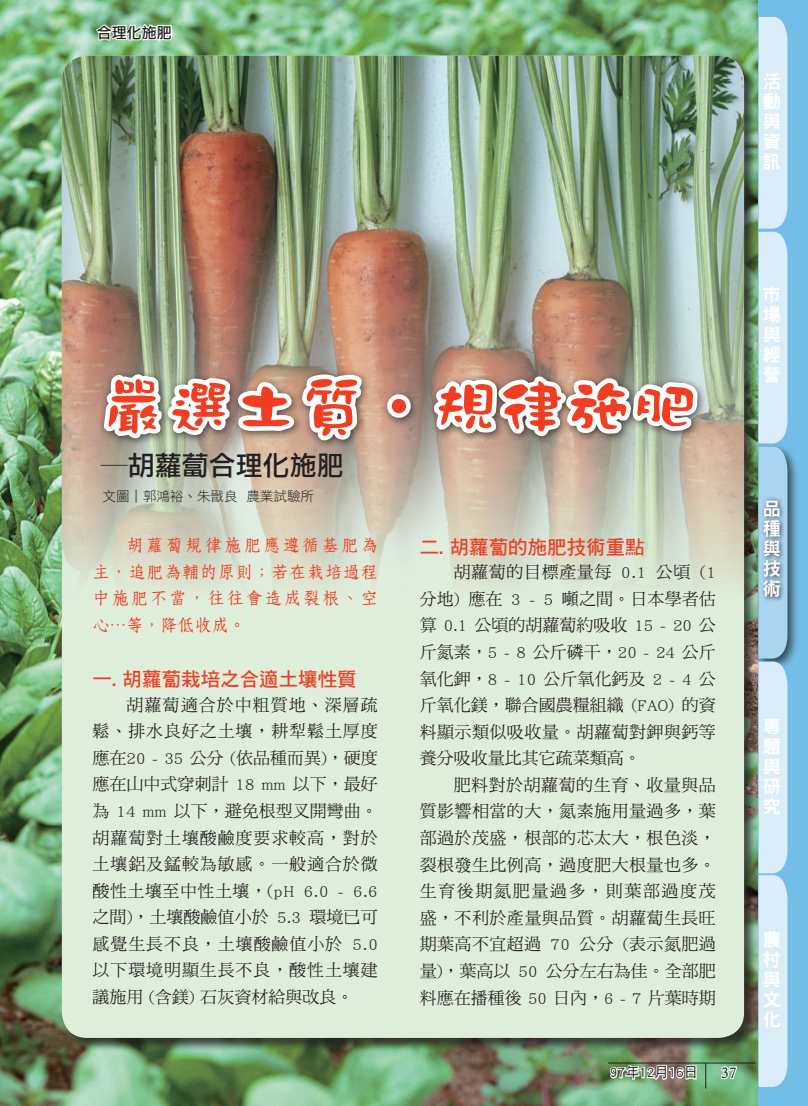
<style>
.page{position:relative;width:808px;height:1106px;background:#fff}
.page>*{position:absolute;margin:0;border:0;box-sizing:border-box;transform-origin:0 0}
.t1{font:66.45px "DF Mo Std W9";color:#ef3e22}
.t2{font:27px "DF Li Hei Std W5";color:#231f20}
.t3{font:19.5px "DF Hei Std W7";color:#ef3e22}
.t4{font:18.15px/20.1px "DF Hei Std W9";color:#fff;text-align:justify}
.t5{font:16.95px/26.5px "DF Ming Std W5";color:#231f20;text-align:justify}
.t6{font:16.95px/26.5px "DF Fang Song Std W6";letter-spacing:.125em;color:#ef3e22;text-align:justify}
.t7{font:15px "DF Li Hei Std W5";color:#231f20}
.t8{font:15px "Calisto";color:#231f20}
.t9{font:13.95px "DF Hei Std W5";color:#231f20}
.t10{font:13.5px "DF Li Hei Std W3";color:#231f20}
</style>
<div class="page">
<img style="left:0;top:0;width:758px;height:1106px">
<div style="left:758px;top:0;width:50px;height:1106px;background:#73bde9"></div>
<div style="left:755px;top:443px;width:45px;height:227px;background:#231f20;opacity:.75"></div>
<svg style="left:759px;top:17px;width:28px;height:1070px;background:#cbe2f2"></svg>
<div style="left:61px;top:55px;width:696px;height:996px;background:#231f20;opacity:.75"></div>
<div style="left:62px;top:56px;width:682px;height:981px;background:#dfeedb;border-radius:26px"></div>
<img style="left:62px;top:56px;width:682px;height:529px">
<svg style="left:94px;top:21px;width:79px;height:22px"></svg>
<div style="left:98px;top:368px;width:609px;height:81px;background:#231f20;opacity:.75"></div>
<svg style="left:99px;top:357px;width:270px;height:130px;background:#cac0b3"></svg>
<svg style="left:383px;top:387px;width:32px;height:35px"></svg>
<svg style="left:429px;top:341px;width:273px;height:100px;background:#cabeb4"></svg>
<svg style="left:608px;top:1053px;width:90px;height:30px"></svg>
<svg style="left:719px;top:1064px;width:19px;height:16px"></svg>
<hr style="left:608px;top:1062px;width:148px;height:1px;background:#231f20">
<svg style="left:705px;top:1063px;width:1px;height:25px"></svg>
<p class="t7" style="left:97px;top:24px;width:76px">合理化施肥</p>
<p class="t4" style="left:763px;top:71px;width:19px">活動與資訊</p>
<h1 class="t1" style="left:100px;top:370px;width:600px">嚴選土質‧規律施肥</h1>
<h2 class="t2" style="left:101px;top:450px;width:245px">─胡蘿蔔合理化施肥</h2>
<p class="t10" style="left:103px;top:489px;width:213px">文圖｜郭鴻裕、朱戩良 農業試驗所</p>
<p class="t6" style="left:93px;top:531px;width:287px;text-indent:34px">胡蘿蔔規律施肥應遵循基肥為主，追肥為輔的原則；若在栽培過程中施肥不當，往往會造成裂根、空心…等，降低收成。</p>
<p class="t3" style="left:93px;top:668px;width:266px">一. 胡蘿蔔栽培之合適土壤性質</p>
<p class="t5" style="left:93px;top:691px;width:287px;text-indent:34px">胡蘿蔔適合於中粗質地、深層疏鬆、排水良好之土壤，耕犁鬆土厚度應在20 - 35 公分 (依品種而異)，硬度應在山中式穿刺計 18 mm 以下，最好為 14 mm 以下，避免根型叉開彎曲。胡蘿蔔對土壤酸鹼度要求較高，對於土壤鋁及錳較為敏感。一般適合於微酸性土壤至中性土壤，(pH 6.0 - 6.6之間)，土壤酸鹼值小於 5.3 環境已可感覺生長不良，土壤酸鹼值小於 5.0以下環境明顯生長不良，酸性土壤建議施用 (含鎂) 石灰資材給與改良。</p>
<p class="t3" style="left:420px;top:536px;width:227px">二. 胡蘿蔔的施肥技術重點</p>
<p class="t5" style="left:420px;top:558px;width:298px;text-indent:34px">胡蘿蔔的目標產量每 0.1 公頃 (1分地) 應在 3 - 5 噸之間。日本學者估算 0.1 公頃的胡蘿蔔約吸收 15 - 20 公斤氮素，5 - 8 公斤磷干，20 - 24 公斤氧化鉀，8 - 10 公斤氧化鈣及 2 - 4 公斤氧化鎂，聯合國農糧組織 (FAO) 的資料顯示類似吸收量。胡蘿蔔對鉀與鈣等養分吸收量比其它疏菜類高。</p>
<p class="t5" style="left:420px;top:771px;width:298px;text-indent:34px">肥料對於胡蘿蔔的生育、收量與品質影響相當的大，氮素施用量過多，葉部過於茂盛，根部的芯太大，根色淡，裂根發生比例高，過度肥大根量也多。生育後期氮肥量過多，則葉部過度茂盛，不利於產量與品質。胡蘿蔔生長旺期葉高不宜超過 70 公分 (表示氮肥過量)，葉高以 50 公分左右為佳。全部肥料應在播種後 50 日內，6 - 7 片葉時期</p>
<p class="t9" style="left:610px;top:1064px;width:89px">97年12月16日</p>
<p class="t8" style="left:721px;top:1064px;width:17px">37</p>
<p class="t4" style="left:763px;top:284px;width:19px">市場與經營</p>
<p class="t4" style="left:763px;top:498px;width:19px">品種與技術</p>
<p class="t4" style="left:763px;top:715px;width:19px">專題與研究</p>
<p class="t4" style="left:763px;top:929px;width:19px">農村與文化</p>
<p class="t4" style="left:763px;top:930px;width:19px">活動</p>
<p class="t4" style="left:763px;top:990px;width:19px">資訊</p>
</div>
